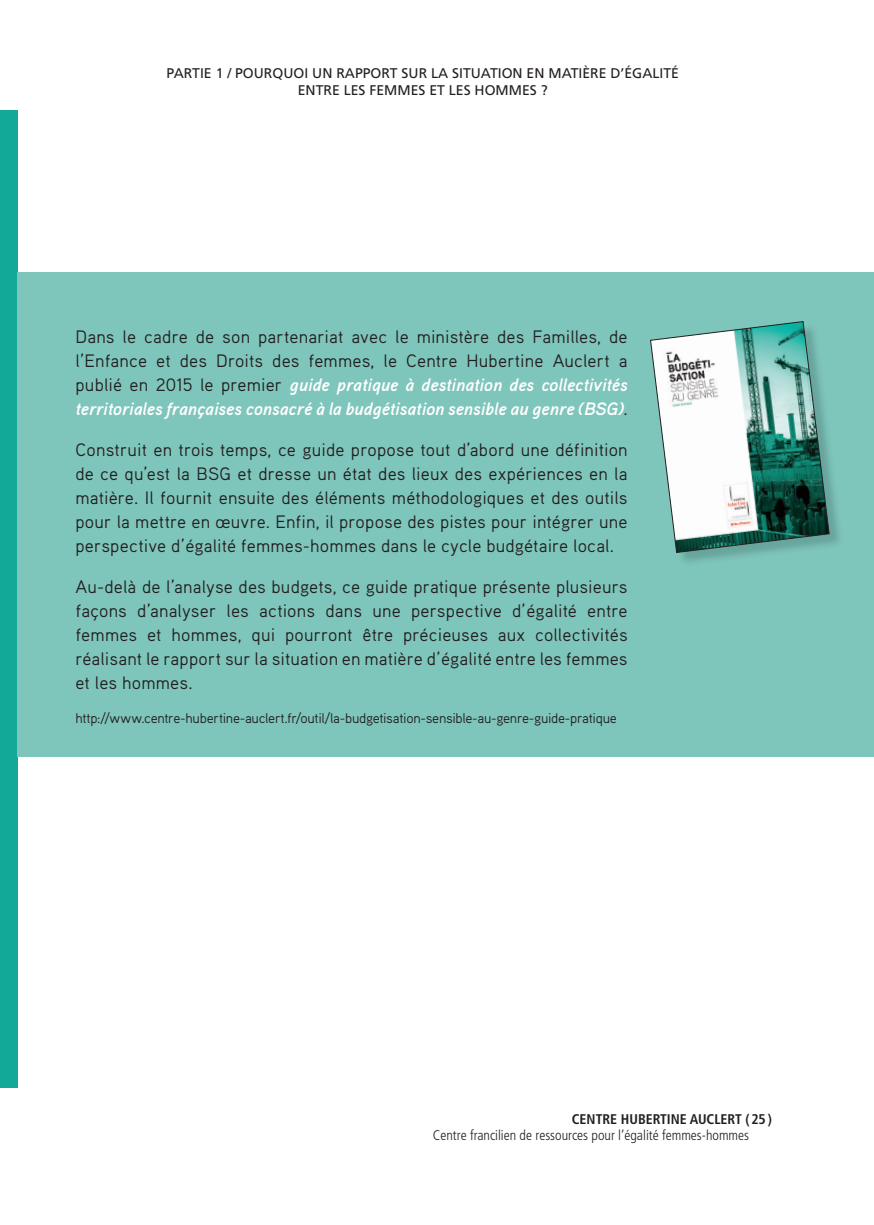
<style>
.page{position:relative;width:874px;height:1225px;background:#fff}
.page>*{position:absolute;margin:0;border:0;box-sizing:border-box;transform-origin:0 0}
.t1{font:18px/24px "Aaux Pro OT";letter-spacing:.005em;color:#231f20;text-align:justify}
.t2{font:14px "Aaux Pro OT";letter-spacing:-.02em;color:#231f20}
.t3{font:14px/16.8px "Frutiger LT Std";color:#231f20;text-align:center}
.t4{font:300 condensed 14px "Frutiger LT Std";color:#231f20}
.t5{font:700 condensed 14px "Frutiger LT Std";color:#231f20}
.s1{font-weight:700;font-style:italic;color:#fff}
</style>
<div class="page">
<div style="left:0;top:111px;width:17px;height:977px;background:#12a998"></div>
<div style="left:17px;top:273px;width:856px;height:484px;background:#7ec5bb"></div>
<img style="left:682px;top:460px;width:157px;height:102px">
<svg style="left:650px;top:321px;width:179px;height:232px"></svg>
<p class="t3" style="left:166px;top:65px;width:513px">PARTIE 1 / POURQUOI UN RAPPORT SUR LA SITUATION EN MATIÈRE D’ÉGALITÉ<br>ENTRE LES FEMMES ET LES HOMMES ?</p>
<p class="t1" style="left:75px;top:324px;width:553px">Dans le cadre de son partenariat avec le ministère des Familles, de l’Enfance et des Droits des femmes, le Centre Hubertine Auclert a publié en 2015 le premier <span class="s1">guide pratique à destination des collectivités territoriales françaises consacré à la budgétisation sensible au genre (BSG)</span>.</p>
<p class="t1" style="left:75px;top:437px;width:553px">Construit en trois temps, ce guide propose tout d’abord une définition de ce qu’est la BSG et dresse un état des lieux des expériences en la matière. Il fournit ensuite des éléments méthodologiques et des outils pour la mettre en œuvre. Enfin, il propose des pistes pour intégrer une perspective d’égalité femmes-hommes dans le cycle budgétaire local.</p>
<p class="t1" style="left:75px;top:574px;width:553px">Au-delà de l’analyse des budgets, ce guide pratique présente plusieurs façons d’analyser les actions dans une perspective d’égalité entre femmes et hommes, qui pourront être précieuses aux collectivités réalisant le rapport sur la situation en matière d’égalité entre les femmes et les hommes.</p>
<p class="t2" style="left:75px;top:709px;width:542px">http://www.centre-hubertine-auclert.fr/outil/la-budgetisation-sensible-au-genre-guide-pratique</p>
<p class="t5" style="left:571px;top:1110px;width:201px">CENTRE HUBERTINE AUCLERT ( 25 )</p>
<p class="t4" style="left:433px;top:1127px;width:317px">Centre francilien de ressources pour l’égalité femmes-hommes</p>
</div>
